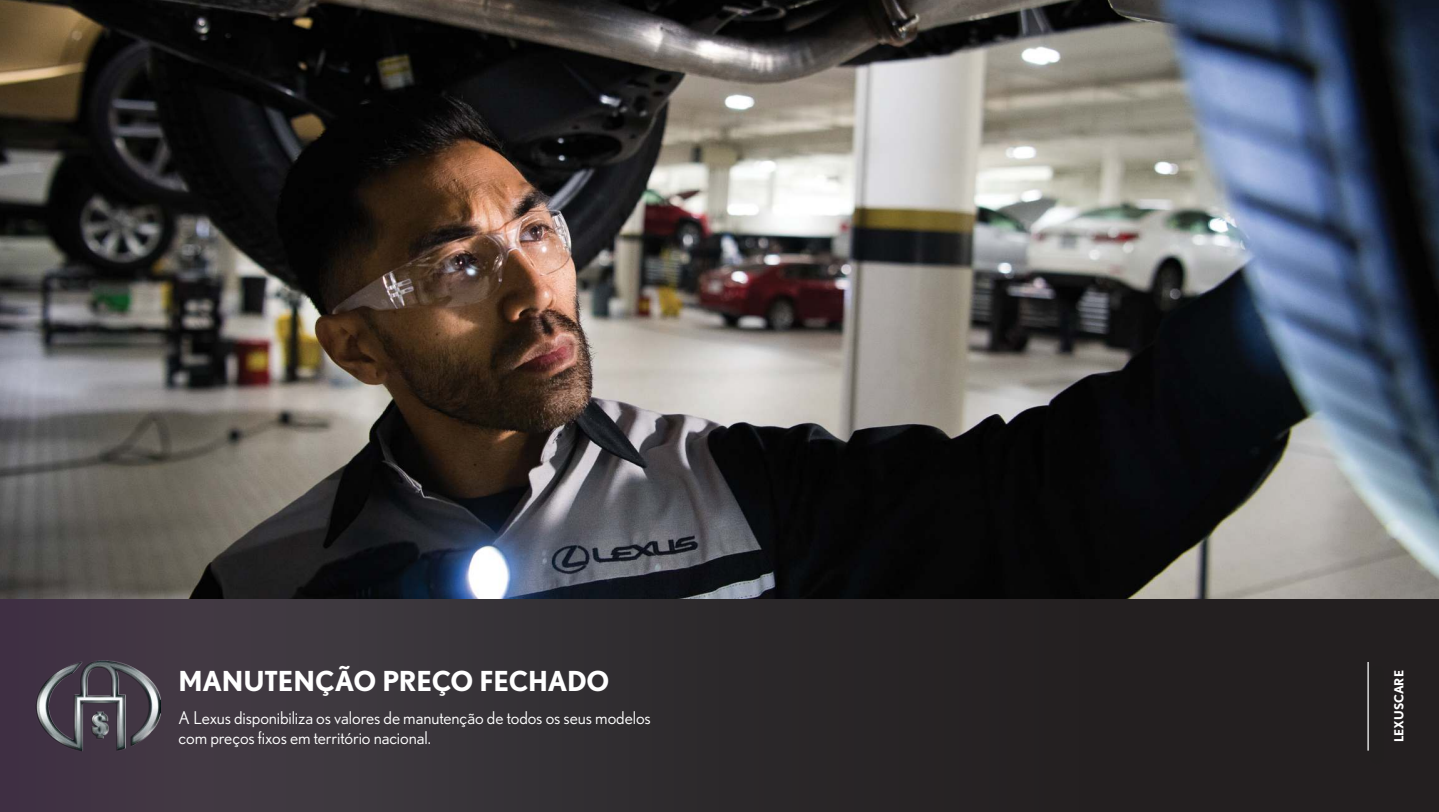
<style>
.page{position:relative;width:1439px;height:812px;background:#fff}
.page>*{position:absolute;margin:0;border:0;box-sizing:border-box;transform-origin:0 0}
.t1{font:700 27.5px "Nobel";letter-spacing:-.01em;color:#fff}
.t2{font:17.5px/20px "Nobel";letter-spacing:-.005em;color:#fff}
.t3{font:700 12.5px "Nobel";color:#fff}
</style>
<div class="page">
<img style="left:0;top:0;width:1439px;height:599px">
<img style="left:0;top:599px;width:1439px;height:212px">
<img style="left:35px;top:660px;width:126px;height:91px">
<div style="left:1369px;top:664px;width:15px;height:101px;background:#221f1f"></div>
<hr style="left:1367px;top:661px;width:1px;height:89px;background:#fff">
<h1 class="t1" style="left:179px;top:664px;width:432px">MANUTENÇÃO PREÇO FECHADO</h1>
<p class="t2" style="left:179px;top:707px;width:474px">A Lexus disponibiliza os valores de manutenção de todos os seus modelos com preços fixos em território nacional.</p>
<p class="t3" style="left:1391px;top:742px;width:73px;rotate:-90deg">LEXUSCARE</p>
</div>
